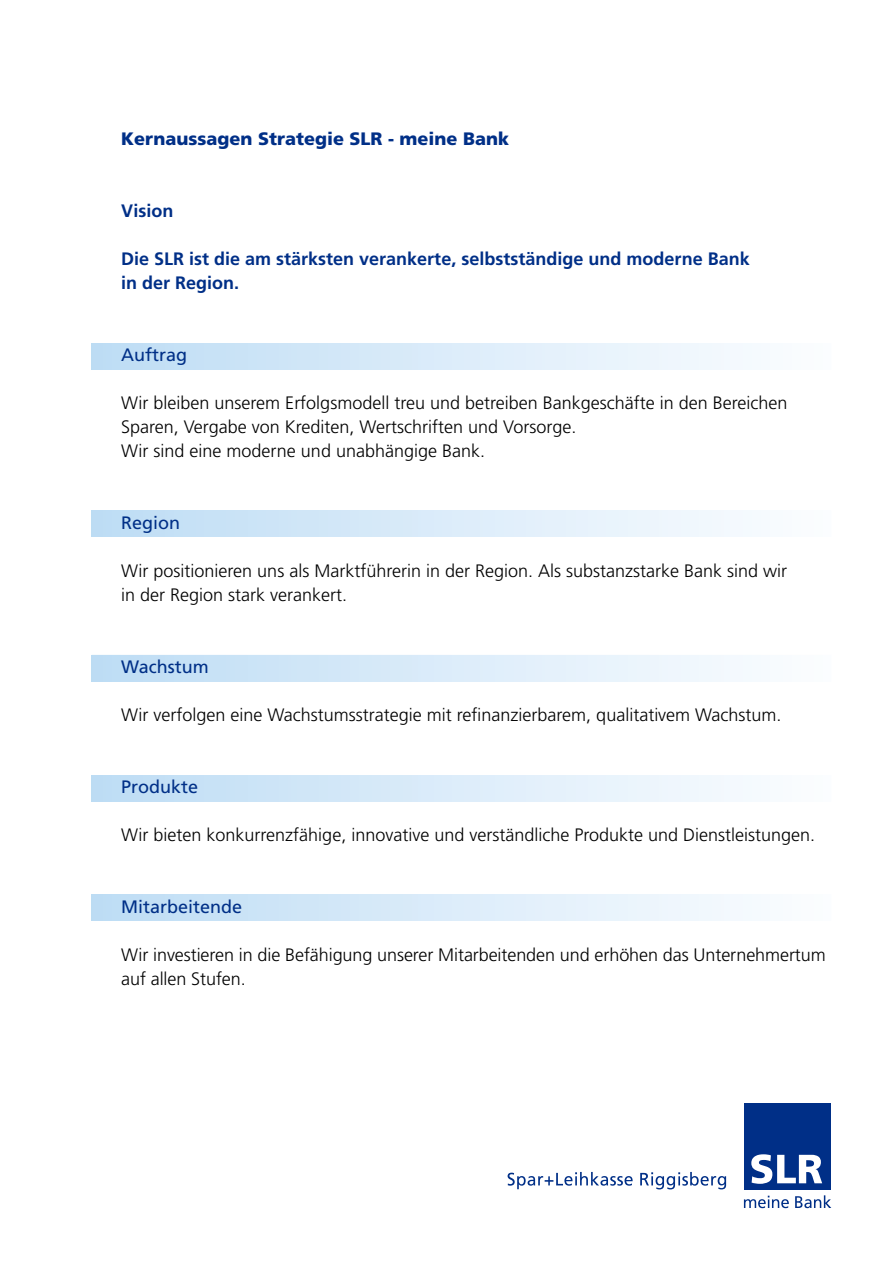
<style>
.page{position:relative;width:893px;height:1263px;background:#fff}
.page>*{position:absolute;margin:0;border:0;box-sizing:border-box;transform-origin:0 0}
.t1{font:300 18px/24px "Frutiger";color:#000}
.t2{font:700 18px/24px "Frutiger LT Std";color:#002f87}
.t3{font:18px "Frutiger LT Std";color:#002f87}
.t4{font:900 18px "Frutiger LT Std";color:#002f87}
</style>
<div class="page">
<div style="left:744px;top:1104px;width:86px;height:86px;background:#002f87"></div>
<svg style="left:751px;top:1154px;width:71px;height:30px"></svg>
<svg style="left:744px;top:1196px;width:45px;height:12px"></svg>
<svg style="left:795px;top:1195px;width:36px;height:13px"></svg>
<svg style="left:508px;top:1172px;width:125px;height:17px"></svg>
<svg style="left:640px;top:1172px;width:86px;height:17px"></svg>
<p class="t4" style="left:121px;top:128px;width:389px">Kernaussagen Strategie SLR - meine Bank</p>
<p class="t2" style="left:121px;top:199px;width:54px">Vision</p>
<p class="t2" style="left:121px;top:247px;width:630px">Die SLR ist die am stärksten verankerte, selbstständige und moderne Bank in der Region.</p>
<p class="t3" style="left:121px;top:344px;width:68px">Auftrag</p>
<p class="t1" style="left:121px;top:391px;width:668px">Wir bleiben unserem Erfolgsmodell treu und betreiben Bankgeschäfte in den Bereichen<br>Sparen, Vergabe von Krediten, Wertschriften und Vorsorge.<br>Wir sind eine moderne und unabhängige Bank.</p>
<p class="t3" style="left:121px;top:512px;width:61px">Region</p>
<p class="t1" style="left:121px;top:559px;width:667px">Wir positionieren uns als Marktführerin in der Region. Als substanzstarke Bank sind wir in der Region stark verankert.</p>
<p class="t3" style="left:121px;top:656px;width:89px">Wachstum</p>
<p class="t1" style="left:121px;top:703px;width:662px">Wir verfolgen eine Wachstumsstrategie mit refinanzierbarem, qualitativem Wachstum.</p>
<p class="t3" style="left:121px;top:776px;width:79px">Produkte</p>
<p class="t1" style="left:121px;top:823px;width:695px">Wir bieten konkurrenzfähige, innovative und verständliche Produkte und Dienstleistungen.</p>
<p class="t3" style="left:121px;top:896px;width:123px">Mitarbeitende</p>
<p class="t1" style="left:121px;top:943px;width:706px">Wir investieren in die Befähigung unserer Mitarbeitenden und erhöhen das Unternehmertum auf allen Stufen.</p>
</div>
